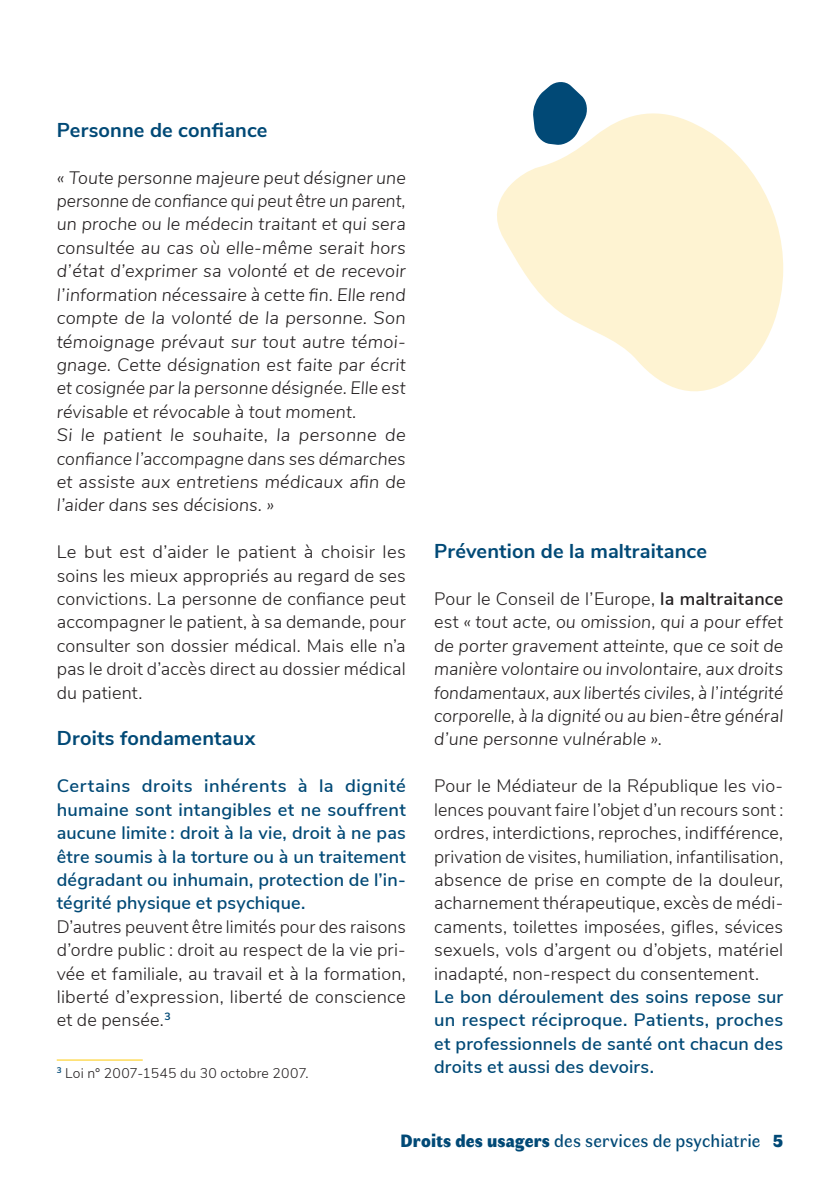
<style>
.page{position:relative;width:840px;height:1191px;background:#fff}
.page>*{position:absolute;margin:0;border:0;box-sizing:border-box;transform-origin:0 0}
.t1{font:700 20px "Nunito Sans";letter-spacing:.01em;color:#014976}
.t2{font:italic 300 18px/23.4px "Nunito Sans";letter-spacing:.01em;color:#231f20;text-align:justify}
.t3{font:300 18px/23.4px "Nunito Sans";letter-spacing:.01em;color:#231f20;text-align:justify}
.t4{font:600 18px/23.4px "Nunito Sans";letter-spacing:.01em;color:#014976;text-align:justify}
.t5{font:18px "Faune Text";letter-spacing:.01em;color:#014976}
.t6{font:300 14px "Nunito Sans";letter-spacing:.015em;color:#231f20}
.s1{font-style:normal}
.s2{font-weight:600;font-style:normal}
.s3{font-family:"Faune Display";font-weight:900}
</style>
<div class="page">
<svg style="left:534px;top:82px;width:53px;height:25px"></svg>
<svg style="left:497px;top:107px;width:286px;height:285px;fill:#fef3d2"></svg>
<hr style="left:57px;top:1059px;width:86px;height:1px;background:#feca0a">
<p class="t1" style="left:57px;top:115px;width:212px">Personne de confiance</p>
<p class="t2" style="left:57px;top:165px;width:350px;text-align:left">« Toute personne majeure peut désigner une personne de confiance qui peut être un parent, un proche ou le médecin traitant et qui sera consultée au cas où elle-même serait hors d’état d’exprimer sa volonté et de recevoir l’information nécessaire à cette fin. Elle rend compte de la volonté de la personne. Son témoignage prévaut sur tout autre témoi&shy;gnage. Cette désignation est faite par écrit et cosignée par la personne désignée. Elle est révisable et révocable à tout moment.<br>Si le patient le souhaite, la personne de confiance l’accompagne dans ses démarches et assiste aux entretiens médicaux afin de l’aider dans ses décisions. »</p>
<p class="t3" style="left:57px;top:539px;width:350px">Le but est d’aider le patient à choisir les soins les mieux appropriés au regard de ses convictions. La personne de confiance peut accompagner le patient, à sa demande, pour consulter son dossier médical. Mais elle n’a pas le droit d’accès direct au dossier médical du patient.</p>
<p class="t1" style="left:57px;top:724px;width:200px">Droits fondamentaux</p>
<p class="t4" style="left:57px;top:773px;width:350px">Certains droits inhérents à la dignité humaine sont intangibles et ne souffrent aucune limite : droit à la vie, droit à ne pas être soumis à la torture ou à un traitement dégradant ou inhumain, protection de l’in&shy;tégrité physique et psychique.</p>
<p class="t3" style="left:57px;top:913px;width:350px">D’autres peuvent être limités pour des raisons d’ordre public : droit au respect de la vie pri&shy;vée et familiale, au travail et à la formation, liberté d’expression, liberté de conscience et de pensée.<sup>3</sup></p>
<p class="t6" style="left:57px;top:1062px;width:253px"><sup>3</sup> Loi n° 2007-1545 du 30 octobre 2007.</p>
<p class="t1" style="left:434px;top:536px;width:274px">Prévention de la maltraitance</p>
<p class="t2" style="left:434px;top:586px;width:350px"><span class="s1">Pour le Conseil de l’Europe,</span> <span class="s2">la maltraitance </span><span class="s1">est</span> « tout acte, ou omission, qui a pour effet de porter gravement atteinte, que ce soit de manière volontaire ou involontaire, aux droits fondamentaux, aux libertés civiles, à l’intégrité corporelle, à la dignité ou au bien-être général d’une personne vulnérable »<span class="s1">.</span></p>
<p class="t3" style="left:434px;top:773px;width:350px">Pour le Médiateur de la République les vio&shy;lences pouvant faire l’objet d’un recours sont : ordres, interdictions, reproches, indifférence, privation de visites, humiliation, infantilisation, absence de prise en compte de la douleur, acharnement thérapeutique, excès de médi&shy;caments, toilettes imposées, gifles, sévices sexuels, vols d’argent ou d’objets, matériel inadapté, non-respect du consentement.</p>
<p class="t4" style="left:434px;top:984px;width:350px">Le bon déroulement des soins repose sur un respect réciproque. Patients, proches et professionnels de santé ont chacun des droits et aussi des devoirs.</p>
<p class="t5" style="left:400px;top:1129px;width:384px"><span class="s3">Droits des usagers</span> des services de psychiatrie <span class="s3">5</span></p>
</div>
